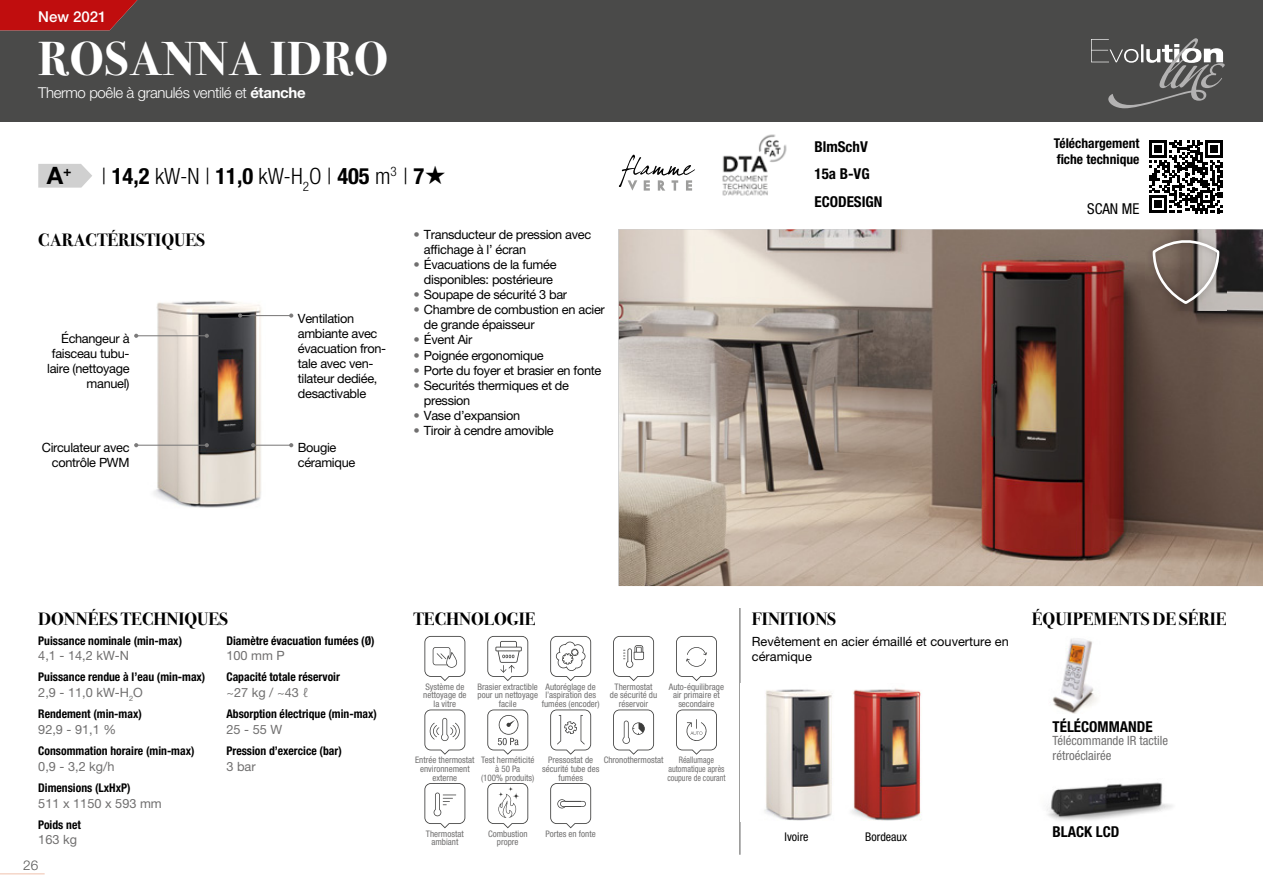
<style>
.page{position:relative;width:1263px;height:893px;background:#fff}
.page>*{position:absolute;margin:0;border:0;box-sizing:border-box;transform-origin:0 0}
.t1{font:700 48px "Bodoni Svty Two ITCTT";letter-spacing:.02em;color:#fff}
.t2{font:700 24px "Helvetica Neue LT Pro";color:#000}
.t3{font:300 condensed 22.5px "Helvetica Neue LT Pro";color:#000}
.t4{font:700 18px "Bodoni Svty Two ITCTT";color:#000}
.t5{font:700 condensed 15px "Helvetica Neue LT Pro";color:#000}
.t6{font:300 15px "Helvetica Neue LT Pro";letter-spacing:-.025em;color:#fff}
.t7{font:500 15px "Helvetica Neue LT Pro";color:#fff}
.t8{font:condensed 15px "Helvetica Neue LT Pro";color:#000}
.t9{font:700 condensed 13.5px/16.2px "Helvetica Neue LT Pro";color:#000}
.t10{font:300 13.5px "Helvetica Neue LT Pro";color:#575756}
.t11{font:12.75px/15.1px "Helvetica Neue LT Pro";letter-spacing:-.025em;color:#000}
.t12{font:12.75px "Helvetica Neue LT Pro";color:#706f6f}
.t13{font:12.75px/15px "Helvetica Neue LT Pro";color:#000}
.t14{font:condensed 12.75px/15px "Helvetica Neue LT Pro";color:#706f6f}
.t15{font:700 condensed 12px "Helvetica Neue LT Pro";color:#000}
.t16{font:condensed 12px "Helvetica Neue LT Pro";color:#000}
.t17{font:condensed 9px/8.7px "Helvetica Neue LT Pro";color:#706f6f;text-align:center}
.t18{font:condensed 9px/8.7px "Helvetica Neue LT Pro";color:#706f6f;text-align:center;scale:.9 1}
.s1{font-weight:700}
.s2{font-family:"Starz 2";font-weight:400;font-stretch:normal;font-size:25.5px}
.s3{color:#706f6f}
</style>
<div class="page">
<hr style="left:0;top:873px;width:45px;height:1px;background:#f1c8b6">
<img style="left:135px;top:301px;width:131px;height:207px">
<img style="left:1052px;top:638px;width:45px;height:76px">
<svg style="left:38px;top:164px;width:54px;height:24px"></svg>
<img style="left:619px;top:229px;width:644px;height:357px">
<svg style="left:1149px;top:140px;width:73px;height:73px"></svg>
<hr style="left:739px;top:608px;width:1px;height:247px;background:#575756">
<svg style="left:550px;top:636px;width:41px;height:45px"></svg>
<svg style="left:676px;top:636px;width:41px;height:45px"></svg>
<svg style="left:487px;top:636px;width:41px;height:45px"></svg>
<svg style="left:613px;top:636px;width:41px;height:45px"></svg>
<svg style="left:424px;top:636px;width:41px;height:45px"></svg>
<svg style="left:613px;top:709px;width:41px;height:46px"></svg>
<svg style="left:424px;top:709px;width:41px;height:46px"></svg>
<svg style="left:550px;top:709px;width:41px;height:46px"></svg>
<svg style="left:676px;top:709px;width:41px;height:46px"></svg>
<svg style="left:487px;top:709px;width:41px;height:46px"></svg>
<svg style="left:550px;top:783px;width:41px;height:45px"></svg>
<svg style="left:487px;top:783px;width:41px;height:45px"></svg>
<svg style="left:424px;top:783px;width:41px;height:45px"></svg>
<hr style="left:136px;top:445px;width:71px;height:1px;background:#7c7b7b">
<svg style="left:134px;top:443px;width:4px;height:4px"></svg>
<svg style="left:205px;top:443px;width:4px;height:4px"></svg>
<hr style="left:136px;top:335px;width:71px;height:1px;background:#7c7b7b">
<svg style="left:134px;top:334px;width:4px;height:4px"></svg>
<svg style="left:205px;top:334px;width:4px;height:4px"></svg>
<hr style="left:240px;top:315px;width:51px;height:1px;background:#7c7b7b">
<svg style="left:238px;top:313px;width:4px;height:5px"></svg>
<svg style="left:289px;top:313px;width:4px;height:5px"></svg>
<hr style="left:253px;top:445px;width:38px;height:1px;background:#7c7b7b">
<svg style="left:251px;top:443px;width:4px;height:4px"></svg>
<svg style="left:289px;top:443px;width:4px;height:4px"></svg>
<img style="left:1047px;top:782px;width:125px;height:39px">
<img style="left:851px;top:688px;width:71px;height:133px">
<img style="left:764px;top:689px;width:68px;height:132px">
<img style="left:1146px;top:233px;width:80px;height:77px">
<svg style="left:1150px;top:238px;width:70px;height:67px;background:#887d77"></svg>
<div style="left:0;top:0;width:1263px;height:122px;background:#4a4a49"></div>
<svg style="left:1091px;top:38px;width:134px;height:70px"></svg>
<svg style="left:619px;top:154px;width:76px;height:37px"></svg>
<img style="left:722px;top:134px;width:65px;height:62px">
<svg style="left:0;top:0;width:137px;height:30px;background:#b41314"></svg>
<p class="t7" style="left:38px;top:11px;width:70px">New 2021</p>
<h1 class="t1" style="left:38px;top:30px;width:351px">ROSANNA IDRO</h1>
<p class="t6" style="left:38px;top:87px;width:269px">Thermo poêle à granulés ventilé et <span class="s1">étanche</span></p>
<h2 class="t2" style="left:47px;top:162px;width:26px">A<sup>+</sup></h2>
<h3 class="t3" style="left:101px;top:168px;width:345px">| <span class="s1">14,2</span> kW-N | <span class="s1">11,0</span> kW-H<sub>2</sub>O | <span class="s1">405</span> m<sup>3</sup> | <span class="s1">7</span><span class="s2">A</span></h3>
<h3 class="t4" style="left:38px;top:229px;width:168px">CARACTÉRISTIQUES</h3>
<p class="t11" style="left:47px;top:332px;width:84px;text-align:right">Échangeur à faisceau tubu&shy;laire (nettoyage manuel)</p>
<p class="t11" style="left:42px;top:442px;width:89px;text-align:right">Circulateur avec contrôle PWM</p>
<p class="t11" style="left:298px;top:312px;width:90px">Ventilation ambiante avec évacuation fron&shy;tale avec ven&shy;tilateur dediée, desactivable</p>
<p class="t11" style="left:298px;top:442px;width:59px">Bougie céramique</p>
<p class="t11" style="left:424px;top:228px;width:169px;text-indent:-11px"><span class="s3">•</span> Transducteur de pression avec affichage à l’ écran</p>
<p class="t11" style="left:413px;top:258px;width:145px;text-align:center"><span class="s3">•</span> Évacuations de la fumée disponibles: postérieure</p>
<p class="t11" style="left:413px;top:288px;width:155px"><span class="s3">•</span> Soupape de sécurité 3 bar</p>
<p class="t11" style="left:424px;top:304px;width:182px;text-indent:-11px"><span class="s3">•</span> Chambre de combustion en acier de grande épaisseur</p>
<p class="t11" style="left:413px;top:334px;width:60px"><span class="s3">•</span> Évent Air</p>
<p class="t11" style="left:413px;top:349px;width:132px"><span class="s3">•</span> Poignée ergonomique</p>
<p class="t11" style="left:413px;top:364px;width:189px"><span class="s3">•</span> Porte du foyer et brasier en fonte</p>
<p class="t11" style="left:424px;top:379px;width:147px;text-indent:-11px"><span class="s3">•</span> Securités thermiques et de pression</p>
<p class="t11" style="left:413px;top:409px;width:108px"><span class="s3">•</span> Vase d’expansion</p>
<p class="t11" style="left:413px;top:424px;width:142px"><span class="s3">•</span> Tiroir à cendre amovible</p>
<p class="t5" style="left:814px;top:141px;width:55px">BlmSchV</p>
<p class="t5" style="left:814px;top:169px;width:57px">15a B-VG</p>
<p class="t5" style="left:814px;top:196px;width:70px">ECODESIGN</p>
<p class="t9" style="left:1054px;top:136px;width:87px">Téléchargement fiche technique</p>
<p class="t8" style="left:1087px;top:203px;width:54px">SCAN ME</p>
<h3 class="t4" style="left:38px;top:608px;width:191px">DONNÉES TECHNIQUES</h3>
<p class="t15" style="left:38px;top:636px;width:145px">Puissance nominale (min-max)</p>
<p class="t12" style="left:38px;top:651px;width:92px">4,1 - 14,2 kW-N</p>
<p class="t15" style="left:38px;top:673px;width:169px">Puissance rendue à l’eau (min-max)</p>
<p class="t15" style="left:38px;top:710px;width:105px">Rendement (min-max)</p>
<p class="t12" style="left:38px;top:688px;width:106px">2,9 - 11,0 kW-H<sub>2</sub>O</p>
<p class="t12" style="left:38px;top:725px;width:79px">92,9 - 91,1 %</p>
<p class="t15" style="left:38px;top:746px;width:158px">Consommation horaire (min-max)</p>
<p class="t12" style="left:38px;top:762px;width:78px">0,9 - 3,2 kg/h</p>
<p class="t15" style="left:38px;top:783px;width:94px">Dimensions (LxHxP)</p>
<p class="t12" style="left:38px;top:798px;width:125px">511 x 1150 x 593 mm</p>
<p class="t15" style="left:38px;top:820px;width:44px">Poids net</p>
<p class="t12" style="left:38px;top:835px;width:40px">163 kg</p>
<p class="t10" style="left:23px;top:860px;width:17px">26</p>
<p class="t15" style="left:226px;top:636px;width:150px">Diamètre évacuation fumées (Ø)</p>
<p class="t15" style="left:226px;top:673px;width:115px">Capacité totale réservoir</p>
<p class="t15" style="left:226px;top:710px;width:152px">Absorption électrique (min-max)</p>
<p class="t15" style="left:226px;top:747px;width:117px">Pression d’exercice (bar)</p>
<p class="t12" style="left:226px;top:651px;width:60px">100 mm P</p>
<p class="t12" style="left:226px;top:688px;width:84px">~27 kg / ~43 ℓ</p>
<p class="t12" style="left:226px;top:725px;width:57px">25 - 55 W</p>
<p class="t12" style="left:226px;top:762px;width:31px">3 bar</p>
<h3 class="t4" style="left:413px;top:608px;width:124px">TECHNOLOGIE</h3>
<h3 class="t4" style="left:752px;top:608px;width:86px">FINITIONS</h3>
<h3 class="t4" style="left:1032px;top:608px;width:196px">ÉQUIPEMENTS DE SÉRIE</h3>
<p class="t13" style="left:752px;top:636px;width:258px">Revêtement en acier émaillé et couverture en céramique</p>
<p class="t17" style="left:423px;top:683px;width:45px">Système de nettoyage de la vitre</p>
<p class="t17" style="left:477px;top:683px;width:62px">Brasier extractible pour un nettoyage facile</p>
<p class="t17" style="left:542px;top:683px;width:59px">Autoréglage de l’aspiration des fumées (encoder)</p>
<p class="t17" style="left:610px;top:683px;width:49px">Thermostat de sécurité du réservoir</p>
<p class="t17" style="left:669px;top:683px;width:57px">Auto-équilibrage air primaire et secondaire</p>
<p class="t17" style="left:415px;top:757px;width:61px">Entrée thermostat environnement externe</p>
<p class="t17" style="left:481px;top:757px;width:55px">Test herméticité à 50 Pa<br>(100% produits)</p>
<p class="t17" style="left:542px;top:757px;width:59px">Pressostat de sécurité tube des fumées</p>
<p class="t17" style="left:604px;top:757px;width:61px">Chronothermostat</p>
<p class="t18" style="left:667px;top:757px;width:66px">Réallumage automatique après coupure de courant</p>
<p class="t17" style="left:426px;top:830px;width:39px">Thermostat ambiant</p>
<p class="t17" style="left:488px;top:830px;width:41px">Combustion propre</p>
<p class="t17" style="left:546px;top:830px;width:52px">Portes en fonte</p>
<p class="t16" style="left:785px;top:833px;width:25px">Ivoire</p>
<p class="t16" style="left:865px;top:833px;width:43px">Bordeaux</p>
<p class="t5" style="left:1052px;top:721px;width:101px">TÉLÉCOMMANDE</p>
<p class="t14" style="left:1052px;top:735px;width:117px">Télécommande IR tactile rétroéclairée</p>
<p class="t5" style="left:1052px;top:826px;width:68px">BLACK LCD</p>
</div>
